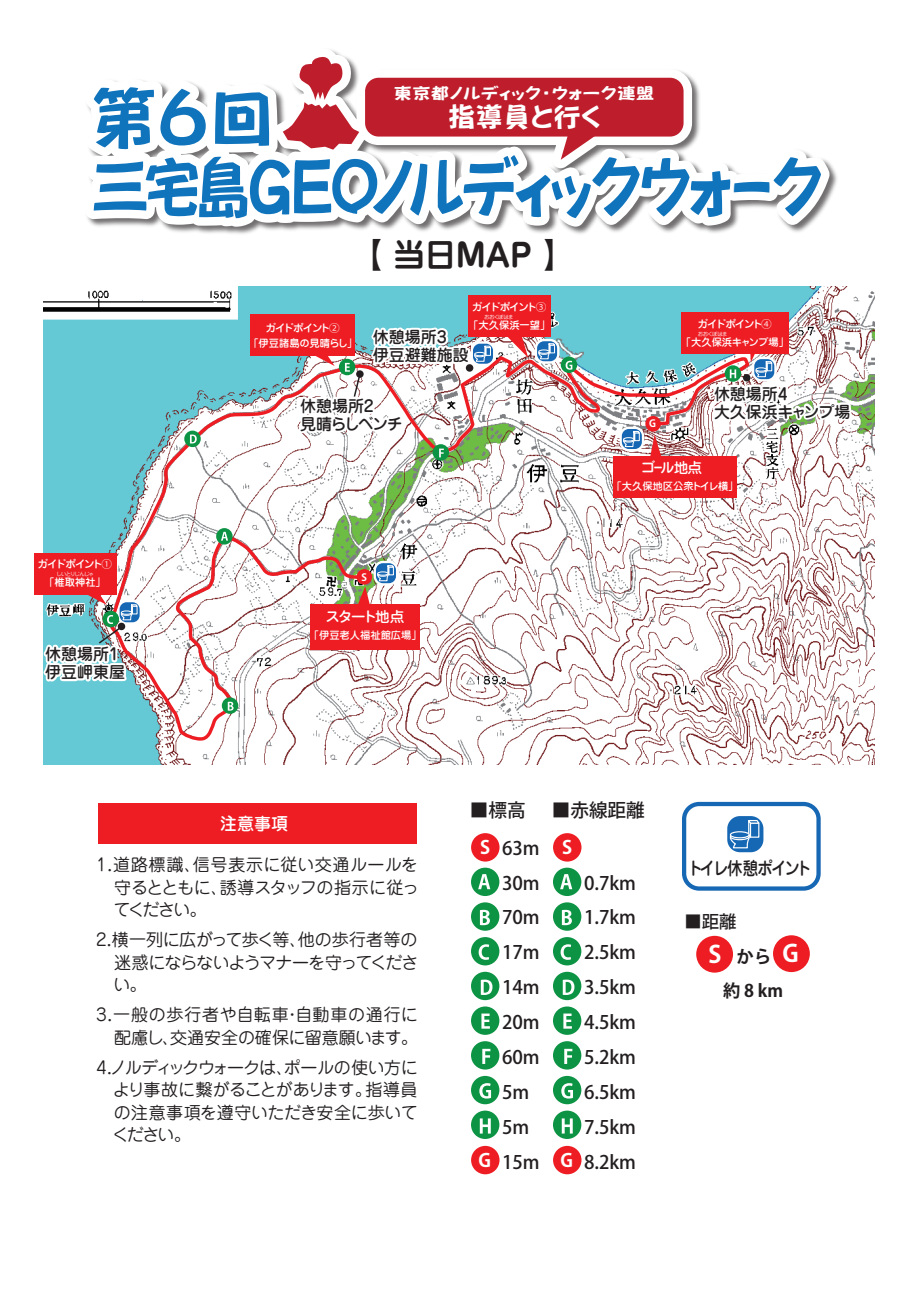
<style>
.page{position:relative;width:919px;height:1289px;background:#fff}
.page>*{position:absolute;margin:0;border:0;box-sizing:border-box;transform-origin:0 0}
.t1{font:68.4px/69px "Yuyu Gothictai EGP Extra SJIS";letter-spacing:-.08em;color:#1074bc}
.t2{font:700 31.95px "Jun 501 Pro";letter-spacing:-.015em;color:#231f20}
.t3{font:27.6px "Yuyu Gothictai EGP Extra SJIS";color:#fff}
.t4{font:700 23.7px "Koz Go Pr 6 N";color:#fff}
.t5{font:500 18.6px/34.8px "Koz Go Pr 6 N";color:#231f20}
.t6{font:700 18.3px "Koz Go Pr 6 N";color:#fff}
.t7{font:500 18px "Jun 34 Pro";letter-spacing:-.115em;color:#231f20;scale:.85 1}
.t8{font:700 17.4px "Koz Go Pr 6 N";color:#231f20}
.t9{font:500 17.4px "Koz Go Pr 6 N";color:#231f20}
.t10{font:16.95px/22.5px "Jun 201 Pro";letter-spacing:-.01em;color:#231f20;text-align:justify}
.t11{font:500 16.95px "Jun 34 Pro";color:#fff}
.t12{font:16.2px "Yuyu Gothictai EGP Extra SJIS";color:#fff;scale:1.15 1}
.t13{font:500 15.9px/18px "Jun 34 Pro";color:#231f20}
.t14{font:500 15.9px/18px "Jun 34 Pro";letter-spacing:-.035em;color:#231f20}
.t15{font:500 14.4px "Jun 34 Pro";letter-spacing:-.1em;color:#fff}
.t16{font:500 10.65px "Jun 34 Pro";letter-spacing:-.115em;color:#fff}
.t17{font:500 10.2px "Jun 34 Pro";color:#fff}
.t18{font:700 10.05px "Koz Go Pr 6 N";color:#fff}
.t19{font:5.25px "Jun 201 Pro";letter-spacing:-.12em;color:#fff}
.s1{font-family:"Koz Go Pr 6 N";font-weight:400}
.s2{font-size:17.4px;color:#231f20}
</style>
<div class="page">
<img style="left:43px;top:286px;width:831px;height:478px">
<img style="left:165px;top:162px;width:672px;height:72px">
<svg style="left:87px;top:50px;width:742px;height:177px"></svg>
<div style="left:696px;top:935px;width:37px;height:37px;background:#ee1d23;border-radius:50%"></div>
<div style="left:773px;top:935px;width:36px;height:37px;background:#ee1d23;border-radius:50%"></div>
<div style="left:471px;top:867px;width:28px;height:29px;background:#0d9344;border-radius:50%"></div>
<svg style="left:478px;top:874px;width:12px;height:15px"></svg>
<div style="left:471px;top:902px;width:28px;height:28px;background:#0d9344;border-radius:50%"></div>
<svg style="left:480px;top:909px;width:10px;height:16px"></svg>
<div style="left:471px;top:937px;width:28px;height:28px;background:#0d9344;border-radius:50%"></div>
<svg style="left:478px;top:944px;width:11px;height:15px"></svg>
<div style="left:471px;top:971px;width:28px;height:29px;background:#0d9344;border-radius:50%"></div>
<svg style="left:481px;top:979px;width:11px;height:15px"></svg>
<div style="left:471px;top:1006px;width:28px;height:28px;background:#0d9344;border-radius:50%"></div>
<svg style="left:481px;top:1013px;width:9px;height:15px"></svg>
<div style="left:471px;top:1041px;width:28px;height:28px;background:#0d9344;border-radius:50%"></div>
<svg style="left:482px;top:1048px;width:8px;height:15px"></svg>
<div style="left:471px;top:1075px;width:28px;height:29px;background:#0d9344;border-radius:50%"></div>
<svg style="left:479px;top:1083px;width:12px;height:15px"></svg>
<div style="left:471px;top:1110px;width:28px;height:28px;background:#0d9344;border-radius:50%"></div>
<svg style="left:480px;top:1118px;width:10px;height:15px"></svg>
<div style="left:471px;top:833px;width:28px;height:28px;background:#ee1d23;border-radius:50%"></div>
<div style="left:471px;top:1145px;width:28px;height:29px;background:#ee1d23;border-radius:50%"></div>
<div style="left:553px;top:867px;width:28px;height:29px;background:#0d9344;border-radius:50%"></div>
<svg style="left:560px;top:874px;width:12px;height:15px"></svg>
<div style="left:553px;top:902px;width:28px;height:28px;background:#0d9344;border-radius:50%"></div>
<svg style="left:562px;top:909px;width:10px;height:16px"></svg>
<div style="left:553px;top:937px;width:28px;height:28px;background:#0d9344;border-radius:50%"></div>
<svg style="left:560px;top:944px;width:11px;height:15px"></svg>
<div style="left:553px;top:971px;width:28px;height:29px;background:#0d9344;border-radius:50%"></div>
<svg style="left:562px;top:979px;width:12px;height:15px"></svg>
<div style="left:553px;top:1006px;width:28px;height:28px;background:#0d9344;border-radius:50%"></div>
<svg style="left:563px;top:1013px;width:9px;height:15px"></svg>
<div style="left:553px;top:1041px;width:28px;height:28px;background:#0d9344;border-radius:50%"></div>
<svg style="left:564px;top:1048px;width:8px;height:15px"></svg>
<div style="left:553px;top:1075px;width:28px;height:29px;background:#0d9344;border-radius:50%"></div>
<svg style="left:561px;top:1083px;width:12px;height:15px"></svg>
<div style="left:553px;top:1110px;width:28px;height:28px;background:#0d9344;border-radius:50%"></div>
<svg style="left:561px;top:1118px;width:11px;height:15px"></svg>
<div style="left:553px;top:833px;width:28px;height:28px;background:#ee1d23;border-radius:50%"></div>
<div style="left:553px;top:1145px;width:28px;height:29px;background:#ee1d23;border-radius:50%"></div>
<div style="left:534px;top:339px;width:25px;height:24px;border:5px solid #fff;border-radius:7px"></div>
<div style="left:537px;top:341px;width:20px;height:20px;background:#226fb7;border-radius:7px"></div>
<svg style="left:538px;top:341px;width:17px;height:13px"></svg>
<div style="left:538px;top:349px;width:11px;height:4px;border:1px solid #fff;border-radius:50%"></div>
<div style="left:34px;top:553px;width:82px;height:41px;background:#ee1d23"></div>
<div style="left:723px;top:811px;width:44px;height:45px;border:9px solid #fff;border-radius:13px"></div>
<div style="left:727px;top:816px;width:36px;height:36px;background:#1768b4;border-radius:13px"></div>
<svg style="left:729px;top:816px;width:32px;height:33px"></svg>
<div style="left:729px;top:833px;width:20px;height:7px;border:1px solid #fff;border-radius:50%"></div>
<svg style="left:730px;top:831px;width:19px;height:6px"></svg>
<div style="left:729px;top:831px;width:20px;height:7px;border:1px solid #fff;border-radius:50%"></div>
<div style="left:682px;top:801px;width:138px;height:89px;border:4px solid #1768b4;border-radius:15px"></div>
<div style="left:468px;top:295px;width:82px;height:42px;background:#ee1d23"></div>
<div style="left:681px;top:313px;width:107px;height:41px;background:#ee1d23"></div>
<div style="left:251px;top:314px;width:104px;height:41px;background:#ee1d23"></div>
<div style="left:98px;top:803px;width:318px;height:40px;background:#ee1d23"></div>
<svg style="left:540px;top:137px;width:77px;height:51px"></svg>
<svg style="left:283px;top:56px;width:76px;height:94px"></svg>
<div style="left:365px;top:78px;width:318px;height:59px;background:#be1d2c;border-radius:14px"></div>
<svg style="left:108px;top:354px;width:643px;height:390px"></svg>
<div style="left:216px;top:528px;width:16px;height:16px;background:#0d9344;border-radius:50%"></div>
<svg style="left:221px;top:532px;width:7px;height:8px"></svg>
<svg style="left:222px;top:697px;width:16px;height:17px"></svg>
<svg style="left:228px;top:701px;width:5px;height:9px"></svg>
<svg style="left:40px;top:566px;width:98px;height:148px"></svg>
<svg style="left:184px;top:430px;width:17px;height:17px"></svg>
<svg style="left:190px;top:434px;width:7px;height:9px"></svg>
<svg style="left:295px;top:286px;width:233px;height:150px"></svg>
<div style="left:432px;top:444px;width:17px;height:16px;background:#0d9344;border-radius:50%"></div>
<svg style="left:439px;top:448px;width:5px;height:9px"></svg>
<svg style="left:560px;top:356px;width:17px;height:17px"></svg>
<svg style="left:565px;top:361px;width:7px;height:9px"></svg>
<svg style="left:708px;top:320px;width:145px;height:181px"></svg>
<div style="left:613px;top:456px;width:123px;height:41px;background:#ee1d23"></div>
<svg style="left:623px;top:429px;width:41px;height:27px"></svg>
<div style="left:645px;top:416px;width:16px;height:15px;background:#ee1d23;border-radius:50%"></div>
<p class="t12" style="left:393px;top:85px;width:228px">東京都ノルディック・ウォーク連盟</p>
<h3 class="t3" style="left:448px;top:102px;width:153px">指導員と行く</h3>
<h1 class="t1" style="left:90px;top:84px;width:735px">第6回<br>三宅島GEOノルディックウォーク</h1>
<p class="t16" style="left:38px;top:556px;width:76px">ガイドポイント<span class="s1">①</span></p>
<p class="t17" style="left:44px;top:574px;width:63px">「椎取神社」</p>
<p class="t19" style="left:57px;top:570px;width:39px">しいとりじんじゃ</p>
<p class="t13" style="left:45px;top:643px;width:81px">休憩場所1伊豆岬東屋</p>
<p class="t16" style="left:265px;top:319px;width:76px">ガイドポイント<span class="s1">②</span></p>
<p class="t17" style="left:248px;top:335px;width:110px">「伊豆諸島の見晴らし」</p>
<h2 class="t2" style="left:350px;top:229px;width:226px">【 当日MAP 】</h2>
<p class="t16" style="left:472px;top:298px;width:76px">ガイドポイント<span class="s1">③</span></p>
<p class="t17" style="left:468px;top:316px;width:84px">「大久保浜一望」</p>
<p class="t19" style="left:484px;top:312px;width:31px">おおくぼはま</p>
<p class="t13" style="left:373px;top:326px;width:97px">休憩場所3<br>伊豆避難施設</p>
<p class="t14" style="left:300px;top:395px;width:104px">休憩場所2<br>見晴らしベンチ</p>
<p class="t18" style="left:361px;top:571px;width:7px">S</p>
<p class="t15" style="left:325px;top:605px;width:80px">スタート地点</p>
<p class="t17" style="left:309px;top:627px;width:114px">「伊豆老人福祉館広場」</p>
<p class="t18" style="left:649px;top:418px;width:8px">G</p>
<p class="t16" style="left:697px;top:316px;width:76px">ガイドポイント<span class="s1">④</span></p>
<p class="t17" style="left:680px;top:334px;width:110px">「大久保浜キャンプ場」</p>
<p class="t19" style="left:697px;top:330px;width:31px">おおくぼはま</p>
<p class="t13" style="left:714px;top:383px;width:138px">休憩場所4<br>大久保浜キャンプ場</p>
<p class="t15" style="left:640px;top:456px;width:63px">ゴール地点</p>
<p class="t17" style="left:611px;top:478px;width:128px">「大久保地区公衆トイレ横」</p>
<p class="t11" style="left:220px;top:810px;width:70px">注意事項</p>
<p class="t10" style="left:113px;top:851px;width:307px;text-indent:-17px">1.道路標識、信号表示に従い交通ルールを守るとともに、誘導スタッフの指示に従ってください。</p>
<p class="t10" style="left:113px;top:926px;width:306px;text-indent:-17px">2.横一列に広がって歩く等、他の歩行者等の迷惑にならないようマナーを守ってください。</p>
<p class="t10" style="left:96px;top:1001px;width:323px;text-align:right">3.一般の歩行者や自転車・自動車の通行に配慮し、交通安全の確保に留意願います。</p>
<p class="t10" style="left:112px;top:1054px;width:307px;text-indent:-16px">4.ノルディックウォークは、ポールの使い方により事故に繋がることがあります。指導員の注意事項を遵守いただき安全に歩いてください。</p>
<p class="t5" style="left:502px;top:791px;width:39px;line-height:38px;text-indent:-32px">■標高<br>63m</p>
<p class="t5" style="left:502px;top:865px;width:39px">30m<br>70m<br>17m<br>14m<br>20m<br>60m<br>5m<br>5m<br>15m</p>
<p class="t6" style="left:480px;top:837px;width:12px">S</p>
<p class="t6" style="left:478px;top:1149px;width:14px">G</p>
<p class="t5" style="left:551px;top:792px;width:94px">■赤線距離</p>
<p class="t6" style="left:562px;top:837px;width:12px">S</p>
<p class="t6" style="left:560px;top:1149px;width:14px">G</p>
<p class="t5" style="left:584px;top:865px;width:53px;text-align:justify">0.7km 1.7km 2.5km 3.5km 4.5km 5.2km 6.5km 7.5km 8.2km</p>
<p class="t7" style="left:688px;top:854px;width:147px">トイレ休憩ポイント</p>
<p class="t9" style="left:684px;top:911px;width:54px">■距離</p>
<h3 class="t4" style="left:708px;top:940px;width:91px">S <span class="s2">から</span>G</h3>
<p class="t8" style="left:723px;top:981px;width:61px">約 8 km</p>
</div>
